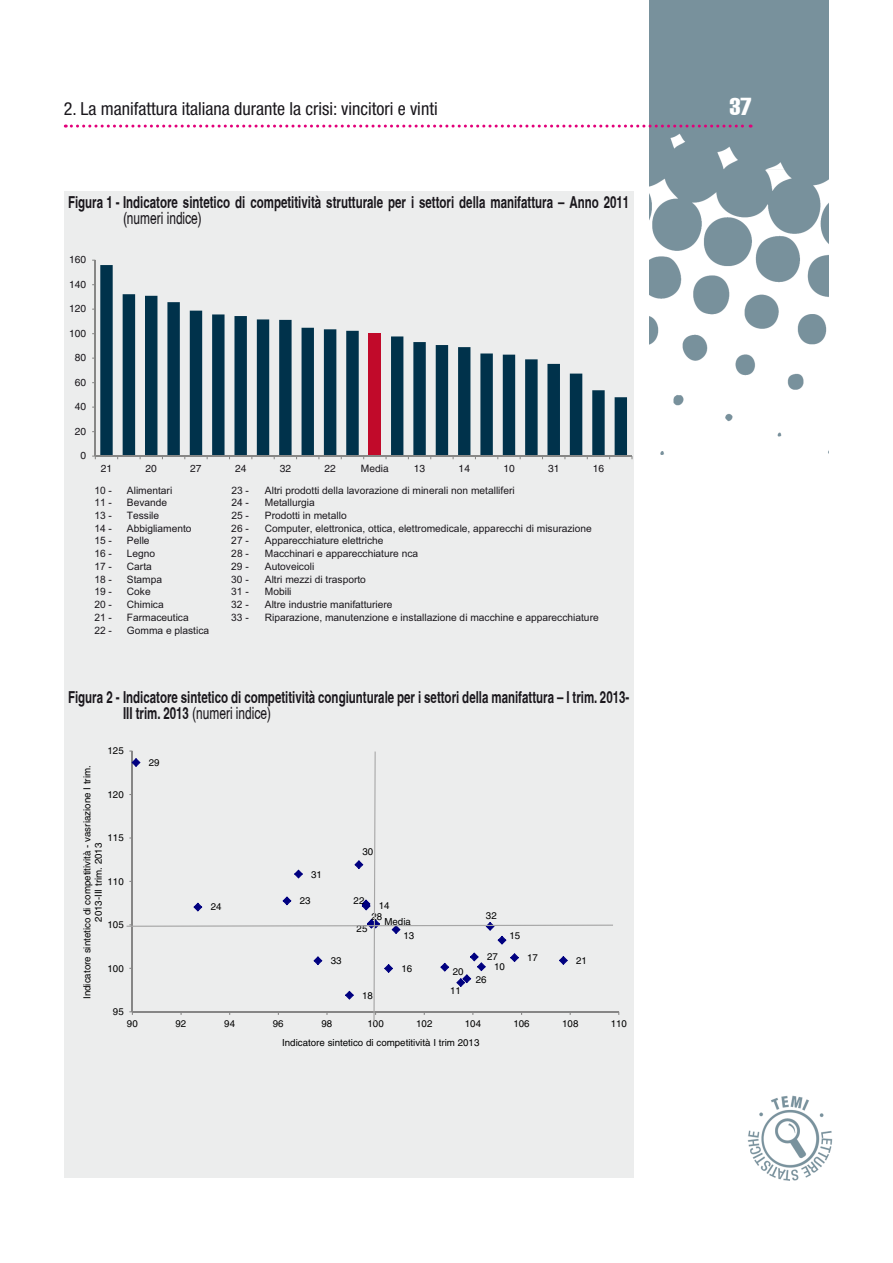
<style>
.page{position:relative;width:893px;height:1263px;background:#fff}
.page>*{position:absolute;margin:0;border:0;box-sizing:border-box;transform-origin:0 0}
.t1{font:extra-condensed 24px "Helvetica";color:#fff}
.t2{font:condensed 18px "Helvetica Neue LT Std";color:#1a171c}
._13_Id_Tavola_titolo{font:700 condensed 16.5px/16.5px "Helvetica";color:#1a171c;scale:.85 1}
.t3{font:10.2px "Arial";color:#1a171c}
.t4{font:10.2px "Helvetica LT Std";color:#1a171c}
.t5{font:9.75px/11.2px "Helvetica LT Std";color:#000;text-align:center}
.s1{font-family:"Helvetica Cnd";font-weight:400;font-stretch:normal}
</style>
<div class="page">
<img style="left:649px;top:0;width:179px;height:454px">
<svg style="left:65px;top:125px;width:686px;height:3px"></svg>
<img style="left:747px;top:1095px;width:85px;height:85px">
<div style="left:64px;top:191px;width:570px;height:987px;background:#eceded"></div>
<svg style="left:100px;top:265px;width:527px;height:191px;background:#99a8b1"></svg>
<hr style="left:95px;top:260px;width:1px;height:196px;background:#878786">
<hr style="left:95px;top:456px;width:537px;height:1px;background:#878786">
<div style="left:127px;top:750px;width:492px;height:272px;background:#eceded"></div>
<h2 class="t2" style="left:64px;top:98px;width:375px">2. La manifattura italiana durante la crisi: vincitori e vinti</h2>
<h1 class="t1" style="left:729px;top:91px;width:24px">37</h1>
<p class="_13_Id_Tavola_titolo" style="left:123px;top:193px;width:597px;text-indent:-55px">Figura 1 - Indicatore sintetico di competitività strutturale per i settori della manifattura – Anno 2011 <span class="s1">(numeri indice)</span></p>
<p class="t4" style="left:69px;top:254px;width:19px">160</p>
<p class="t4" style="left:69px;top:278px;width:19px">140</p>
<p class="t4" style="left:69px;top:303px;width:19px">120</p>
<p class="t4" style="left:69px;top:327px;width:19px">100</p>
<p class="t4" style="left:75px;top:352px;width:13px">80</p>
<p class="t4" style="left:75px;top:376px;width:13px">60</p>
<p class="t4" style="left:75px;top:401px;width:13px">40</p>
<p class="t4" style="left:75px;top:425px;width:13px">20</p>
<p class="t4" style="left:81px;top:450px;width:7px">0</p>
<p class="t4" style="left:101px;top:462px;width:13px">21</p>
<p class="t4" style="left:146px;top:462px;width:13px">20</p>
<p class="t4" style="left:190px;top:462px;width:13px">27</p>
<p class="t4" style="left:235px;top:462px;width:13px">24</p>
<p class="t4" style="left:280px;top:462px;width:13px">32</p>
<p class="t4" style="left:324px;top:462px;width:13px">22</p>
<p class="t4" style="left:361px;top:462px;width:29px">Media</p>
<p class="t4" style="left:414px;top:462px;width:13px">13</p>
<p class="t4" style="left:459px;top:462px;width:13px">14</p>
<p class="t4" style="left:503px;top:462px;width:13px">10</p>
<p class="t4" style="left:548px;top:462px;width:13px">31</p>
<p class="t4" style="left:593px;top:462px;width:13px">16</p>
<p class="t3" style="left:94px;top:483px;width:19px">10 -</p>
<p class="t3" style="left:127px;top:483px;width:47px">Alimentari</p>
<p class="t3" style="left:231px;top:483px;width:19px">23 -</p>
<p class="t3" style="left:265px;top:483px;width:251px">Altri prodotti della lavorazione di minerali non metalliferi</p>
<p class="t3" style="left:94px;top:496px;width:19px">11 -</p>
<p class="t3" style="left:127px;top:496px;width:42px">Bevande</p>
<p class="t3" style="left:231px;top:496px;width:19px">24 -</p>
<p class="t3" style="left:265px;top:496px;width:51px">Metallurgia</p>
<p class="t3" style="left:94px;top:509px;width:19px">13 -</p>
<p class="t3" style="left:127px;top:509px;width:34px">Tessile</p>
<p class="t3" style="left:231px;top:509px;width:19px">25 -</p>
<p class="t3" style="left:265px;top:509px;width:83px">Prodotti in metallo</p>
<p class="t3" style="left:94px;top:521px;width:19px">14 -</p>
<p class="t3" style="left:127px;top:521px;width:66px">Abbigliamento</p>
<p class="t3" style="left:231px;top:521px;width:19px">26 -</p>
<p class="t3" style="left:265px;top:521px;width:329px">Computer, elettronica, ottica, elettromedicale, apparecchi di misurazione</p>
<p class="t3" style="left:94px;top:534px;width:19px">15 -</p>
<p class="t3" style="left:127px;top:534px;width:24px">Pelle</p>
<p class="t3" style="left:231px;top:534px;width:19px">27 -</p>
<p class="t3" style="left:265px;top:534px;width:120px">Apparecchiature elettriche</p>
<p class="t3" style="left:94px;top:547px;width:19px">16 -</p>
<p class="t3" style="left:127px;top:547px;width:30px">Legno</p>
<p class="t3" style="left:231px;top:547px;width:19px">28 -</p>
<p class="t3" style="left:265px;top:547px;width:155px">Macchinari e apparecchiature nca</p>
<p class="t3" style="left:94px;top:560px;width:19px">17 -</p>
<p class="t3" style="left:127px;top:560px;width:26px">Carta</p>
<p class="t3" style="left:231px;top:560px;width:19px">29 -</p>
<p class="t3" style="left:265px;top:560px;width:51px">Autoveicoli</p>
<p class="t3" style="left:94px;top:572px;width:19px">18 -</p>
<p class="t3" style="left:127px;top:572px;width:37px">Stampa</p>
<p class="t3" style="left:231px;top:572px;width:19px">30 -</p>
<p class="t3" style="left:265px;top:572px;width:103px">Altri mezzi di trasporto</p>
<p class="t3" style="left:94px;top:585px;width:19px">19 -</p>
<p class="t3" style="left:127px;top:585px;width:25px">Coke</p>
<p class="t3" style="left:231px;top:585px;width:19px">31 -</p>
<p class="t3" style="left:265px;top:585px;width:28px">Mobili</p>
<p class="t3" style="left:94px;top:598px;width:19px">20 -</p>
<p class="t3" style="left:127px;top:598px;width:38px">Chimica</p>
<p class="t3" style="left:231px;top:598px;width:19px">32 -</p>
<p class="t3" style="left:265px;top:598px;width:129px">Altre industrie manifatturiere</p>
<p class="t3" style="left:94px;top:611px;width:19px">21 -</p>
<p class="t3" style="left:127px;top:611px;width:63px">Farmaceutica</p>
<p class="t3" style="left:231px;top:611px;width:19px">33 -</p>
<p class="t3" style="left:265px;top:611px;width:335px">Riparazione, manutenzione e installazione di macchine e apparecchiature</p>
<p class="t3" style="left:94px;top:623px;width:19px">22 -</p>
<p class="t3" style="left:127px;top:623px;width:84px">Gomma e plastica</p>
<p class="_13_Id_Tavola_titolo" style="left:123px;top:688px;width:597px;text-indent:-55px">Figura 2 - Indicatore sintetico di competitività congiunturale per i settori della manifattura – I trim. 2013-<br>III trim. 2013 <span class="s1">(numeri indice)</span></p>
<p class="t5" style="left:107px;top:745px;width:18px">125</p>
<p class="t5" style="left:81px;top:999px;width:235px;rotate:-90deg">Indicatore sintetico di competitività - vasriazione I trim.<br>2013-III trim. 2013</p>
<p class="t5" style="left:107px;top:788px;width:18px">120</p>
<p class="t5" style="left:107px;top:832px;width:18px">115</p>
<p class="t5" style="left:107px;top:875px;width:18px">110</p>
<p class="t5" style="left:107px;top:919px;width:18px">105</p>
<p class="t5" style="left:107px;top:962px;width:18px">100</p>
<p class="t5" style="left:113px;top:1006px;width:12px">95</p>
<p class="t5" style="left:149px;top:757px;width:12px">29</p>
<p class="t5" style="left:211px;top:901px;width:12px">24</p>
<p class="t5" style="left:311px;top:868px;width:12px">31</p>
<p class="t5" style="left:363px;top:846px;width:12px">30</p>
<p class="t5" style="left:300px;top:895px;width:12px">23</p>
<p class="t5" style="left:354px;top:894px;width:12px">22</p>
<p class="t5" style="left:379px;top:900px;width:12px">14</p>
<p class="t5" style="left:331px;top:955px;width:12px">33</p>
<p class="t5" style="left:372px;top:911px;width:12px">28</p>
<p class="t5" style="left:384px;top:916px;width:28px">Media</p>
<p class="t5" style="left:357px;top:923px;width:12px">25</p>
<p class="t5" style="left:404px;top:930px;width:12px">13</p>
<p class="t5" style="left:362px;top:989px;width:12px">18</p>
<p class="t5" style="left:401px;top:963px;width:12px">16</p>
<p class="t5" style="left:453px;top:965px;width:12px">20</p>
<p class="t5" style="left:450px;top:985px;width:12px">11</p>
<p class="t5" style="left:486px;top:910px;width:12px">32</p>
<p class="t5" style="left:487px;top:951px;width:12px">27</p>
<p class="t5" style="left:509px;top:930px;width:12px">15</p>
<p class="t5" style="left:476px;top:974px;width:12px">26</p>
<p class="t5" style="left:494px;top:961px;width:12px">10</p>
<p class="t5" style="left:527px;top:952px;width:12px">17</p>
<p class="t5" style="left:576px;top:955px;width:12px">21</p>
<p class="t5" style="left:127px;top:1018px;width:12px">90</p>
<p class="t5" style="left:176px;top:1018px;width:12px">92</p>
<p class="t5" style="left:224px;top:1018px;width:12px">94</p>
<p class="t5" style="left:273px;top:1018px;width:12px">96</p>
<p class="t5" style="left:322px;top:1018px;width:12px">98</p>
<p class="t5" style="left:367px;top:1018px;width:18px">100</p>
<p class="t5" style="left:416px;top:1018px;width:18px">102</p>
<p class="t5" style="left:465px;top:1018px;width:18px">104</p>
<p class="t5" style="left:513px;top:1018px;width:18px">106</p>
<p class="t5" style="left:562px;top:1018px;width:18px">108</p>
<p class="t5" style="left:611px;top:1018px;width:18px">110</p>
<p class="t5" style="left:282px;top:1036px;width:199px">Indicatore sintetico di competitività I trim 2013</p>
</div>
